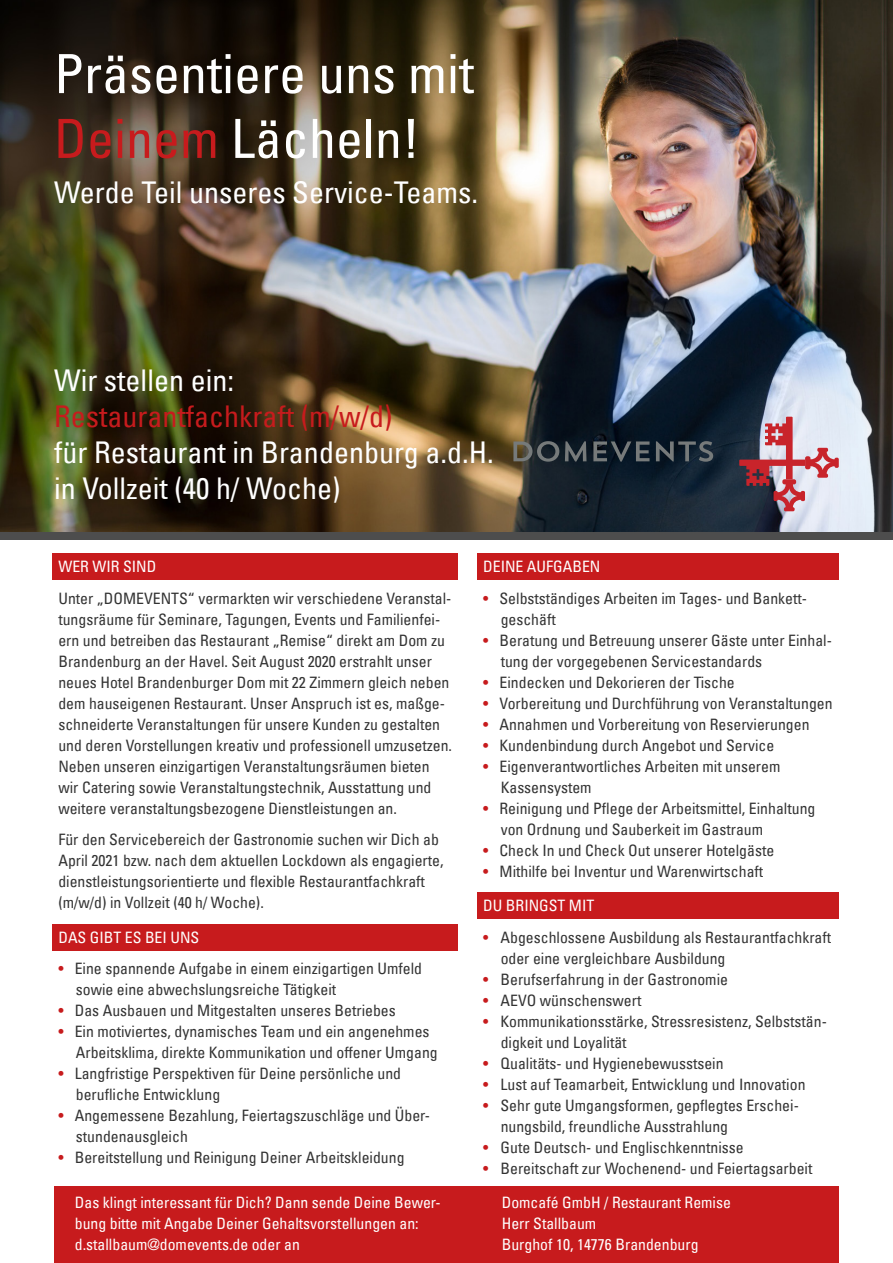
<style>
.page{position:relative;width:893px;height:1263px;background:#fff}
.page>*{position:absolute;margin:0;border:0;box-sizing:border-box;transform-origin:0 0}
.t1{font:condensed 54px/64.8px "Univers Com 57";color:#fff}
.t2{font:condensed 30px "Univers Com 57";color:#fff}
.t3{font:condensed 30px "Univers Com 57";color:#c71b1d}
.t4{font:condensed 15.75px/21px "Univers Com 57";color:#333}
.t5{font:condensed 15.75px "Univers Com 57";color:#fff}
.s1{color:#c71b1d}
</style>
<div class="page">
<div style="left:54px;top:1186px;width:785px;height:77px;background:#c71b1d"></div>
<div style="left:477px;top:892px;width:362px;height:27px;background:#c71b1d"></div>
<img style="left:0;top:0;width:893px;height:532px">
<div style="left:0;top:532px;width:893px;height:8px;background:#4d4d4d"></div>
<div style="left:477px;top:554px;width:362px;height:26px;background:#c71b1d"></div>
<div style="left:53px;top:924px;width:405px;height:26px;background:#c71b1d"></div>
<div style="left:53px;top:554px;width:405px;height:26px;background:#c71b1d"></div>
<svg style="left:739px;top:417px;width:100px;height:94px;background:#ac8995"></svg>
<svg style="left:513px;top:441px;width:200px;height:21px;background:#353e44"></svg>
<p class="t1" style="left:54px;top:41px;width:421px">Präsentiere uns mit<br><span class="s1">Deinem</span> Lächeln!</p>
<p class="t2" style="left:54px;top:173px;width:426px">Werde Teil unseres Service-Teams.</p>
<p class="t2" style="left:54px;top:361px;width:181px">Wir stellen ein:</p>
<p class="t3" style="left:54px;top:397px;width:340px">Restaurantfachkraft (m/w/d)</p>
<p class="t2" style="left:54px;top:433px;width:441px">für Restaurant in Brandenburg a.d.H.</p>
<p class="t2" style="left:54px;top:469px;width:288px">in Vollzeit (40 h/ Woche)</p>
<p class="t5" style="left:58px;top:557px;width:100px">WER WIR SIND</p>
<p class="t4" style="left:58px;top:587px;width:395px">Unter „DOMEVENTS“ vermarkten wir verschiedene Veranstal&shy;tungsräume für Seminare, Tagungen, Events und Familienfei&shy;ern und betreiben das Restaurant „Remise“ direkt am Dom zu Brandenburg an der Havel. Seit August 2020 erstrahlt unser neues Hotel Brandenburger Dom mit 22 Zimmern gleich neben dem hauseigenen Restaurant. Unser Anspruch ist es, maßge&shy;schneiderte Veranstaltungen für unsere Kunden zu gestalten und deren Vorstellungen kreativ und professionell umzusetzen.<br>Neben unseren einzigartigen Veranstaltungsräumen bieten wir Catering sowie Veranstaltungstechnik, Ausstattung und weitere veranstaltungsbezogene Dienstleistungen an.</p>
<p class="t4" style="left:58px;top:829px;width:387px">Für den Servicebereich der Gastronomie suchen wir Dich ab April 2021 bzw. nach dem aktuellen Lockdown als engagierte, dienstleistungsorientierte und flexible Restaurantfachkraft (m/w/d) in Vollzeit (40 h/ Woche).</p>
<p class="t5" style="left:58px;top:927px;width:142px">DAS GIBT ES BEI UNS</p>
<p class="t4" style="left:58px;top:958px;width:365px"><span class="s1">•</span> Eine spannende Aufgabe in einem einzigartigen Umfeld</p>
<p class="t4" style="left:76px;top:979px;width:262px">sowie eine abwechslungsreiche Tätigkeit</p>
<p class="t4" style="left:58px;top:1000px;width:339px"><span class="s1">•</span> Das Ausbauen und Mitgestalten unseres Betriebes</p>
<p class="t4" style="left:58px;top:1021px;width:373px"><span class="s1">•</span> Ein motiviertes, dynamisches Team und ein angenehmes</p>
<p class="t4" style="left:76px;top:1042px;width:363px">Arbeitsklima, direkte Kommunikation und offener Umgang</p>
<p class="t4" style="left:58px;top:1063px;width:344px"><span class="s1">•</span> Langfristige Perspektiven für Deine persönliche und</p>
<p class="t4" style="left:76px;top:1084px;width:146px">berufliche Entwicklung</p>
<p class="t4" style="left:58px;top:1105px;width:373px"><span class="s1">•</span> Angemessene Bezahlung, Feiertagszuschläge und Über-</p>
<p class="t4" style="left:76px;top:1126px;width:113px">stundenausgleich</p>
<p class="t4" style="left:58px;top:1147px;width:348px"><span class="s1">•</span> Bereitstellung und Reinigung Deiner Arbeitskleidung</p>
<p class="t5" style="left:75px;top:1192px;width:367px">Das klingt interessant für Dich? Dann sende Deine Bewer-</p>
<p class="t5" style="left:75px;top:1213px;width:345px">bung bitte mit Angabe Deiner Gehaltsvorstellungen an:</p>
<p class="t5" style="left:75px;top:1234px;width:227px">d.stallbaum@domevents.de oder an</p>
<p class="t5" style="left:483px;top:557px;width:119px">DEINE AUFGABEN</p>
<p class="t4" style="left:483px;top:587px;width:325px"><span class="s1">•</span> Selbstständiges Arbeiten im Tages- und Bankett-</p>
<p class="t4" style="left:501px;top:608px;width:57px">geschäft</p>
<p class="t4" style="left:483px;top:629px;width:350px"><span class="s1">•</span> Beratung und Betreuung unserer Gäste unter Einhal-</p>
<p class="t4" style="left:501px;top:650px;width:263px">tung der vorgegebenen Servicestandards</p>
<p class="t4" style="left:483px;top:671px;width:253px"><span class="s1">•</span> Eindecken und Dekorieren der Tische</p>
<p class="t4" style="left:483px;top:692px;width:351px"><span class="s1">•</span> Vorbereitung und Durchführung von Veranstaltungen</p>
<p class="t4" style="left:483px;top:713px;width:328px"><span class="s1">•</span> Annahmen und Vorbereitung von Reservierungen</p>
<p class="t4" style="left:483px;top:734px;width:293px"><span class="s1">•</span> Kundenbindung durch Angebot und Service</p>
<p class="t4" style="left:483px;top:755px;width:299px"><span class="s1">•</span> Eigenverantwortliches Arbeiten mit unserem</p>
<p class="t4" style="left:501px;top:776px;width:92px">Kassensystem</p>
<p class="t4" style="left:483px;top:797px;width:334px"><span class="s1">•</span> Reinigung und Pflege der Arbeitsmittel, Einhaltung</p>
<p class="t4" style="left:501px;top:818px;width:264px">von Ordnung und Sauberkeit im Gastraum</p>
<p class="t4" style="left:483px;top:839px;width:293px"><span class="s1">•</span> Check In und Check Out unserer Hotelgäste</p>
<p class="t4" style="left:483px;top:860px;width:282px"><span class="s1">•</span> Mithilfe bei Inventur und Warenwirtschaft</p>
<p class="t5" style="left:483px;top:896px;width:113px">DU BRINGST MIT</p>
<p class="t4" style="left:483px;top:926px;width:350px"><span class="s1">•</span> Abgeschlossene Ausbildung als Restaurantfachkraft</p>
<p class="t4" style="left:501px;top:947px;width:226px">oder eine vergleichbare Ausbildung</p>
<p class="t4" style="left:483px;top:968px;width:246px"><span class="s1">•</span> Berufserfahrung in der Gastronomie</p>
<p class="t4" style="left:483px;top:989px;width:160px"><span class="s1">•</span> AEVO wünschenswert</p>
<p class="t4" style="left:483px;top:1010px;width:345px"><span class="s1">•</span> Kommunikationsstärke, Stressresistenz, Selbststän-</p>
<p class="t4" style="left:501px;top:1031px;width:127px">digkeit und Loyalität</p>
<p class="t4" style="left:483px;top:1052px;width:242px"><span class="s1">•</span> Qualitäts- und Hygienebewusstsein</p>
<p class="t4" style="left:483px;top:1073px;width:324px"><span class="s1">•</span> Lust auf Teamarbeit, Entwicklung und Innovation</p>
<p class="t4" style="left:483px;top:1094px;width:317px"><span class="s1">•</span> Sehr gute Umgangsformen, gepflegtes Erschei-</p>
<p class="t4" style="left:501px;top:1115px;width:229px">nungsbild, freundliche Ausstrahlung</p>
<p class="t4" style="left:483px;top:1136px;width:262px"><span class="s1">•</span> Gute Deutsch- und Englischkenntnisse</p>
<p class="t4" style="left:483px;top:1157px;width:331px"><span class="s1">•</span> Bereitschaft zur Wochenend- und Feiertagsarbeit</p>
<p class="t5" style="left:502px;top:1192px;width:231px">Domcafé GmbH / Restaurant Remise</p>
<p class="t5" style="left:502px;top:1213px;width:96px">Herr Stallbaum</p>
<p class="t5" style="left:502px;top:1234px;width:198px">Burghof 10, 14776 Brandenburg</p>
</div>
